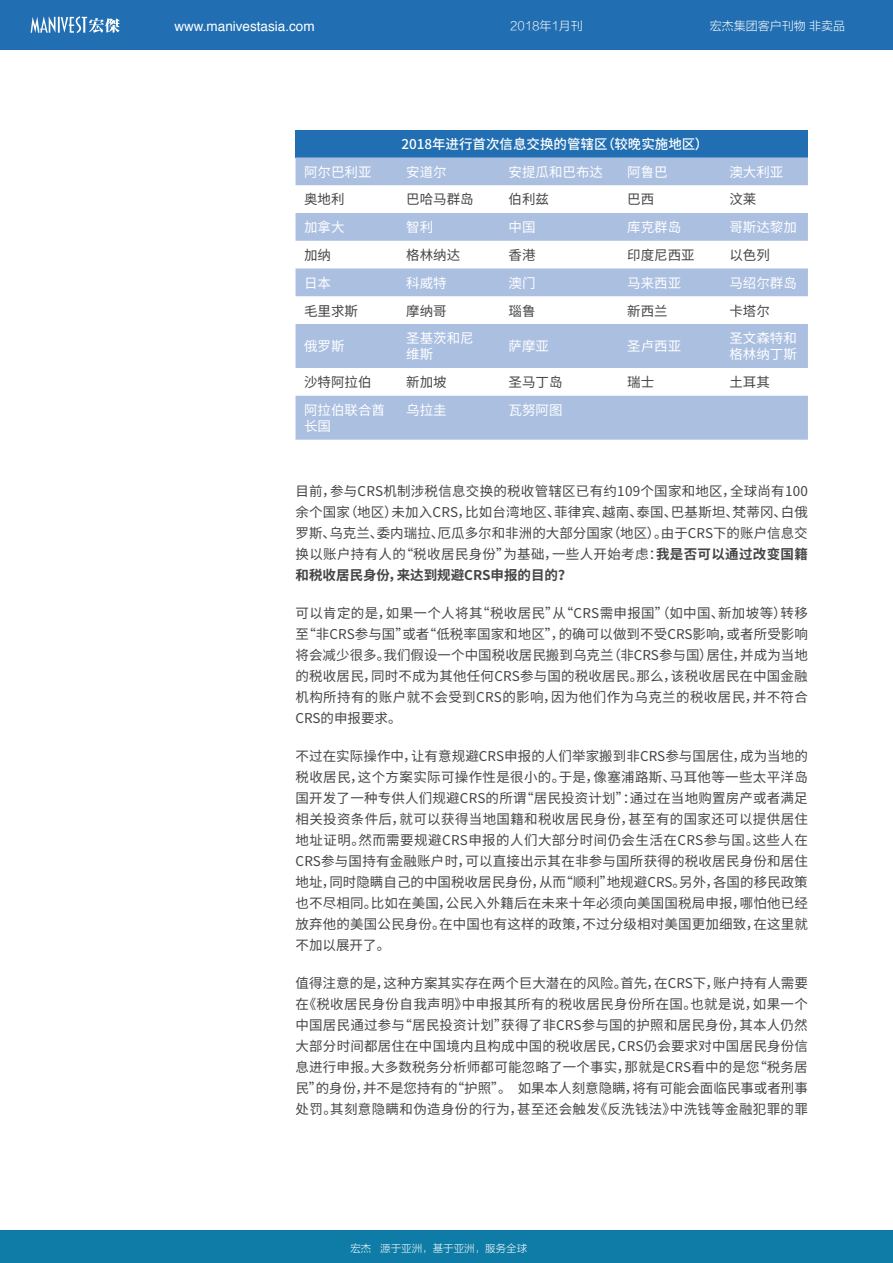
<style>
.page{position:relative;width:893px;height:1263px;background:#fff}
.page>*{position:absolute;margin:0;border:0;box-sizing:border-box;transform-origin:0 0}
.t1{font:13.5px/21px "Noto Sans Hans";letter-spacing:.01em;color:#454547;text-align:justify}
.t2{font:13.5px/16.2px "Noto Sans Hans";color:#fff}
.t3{font:500 13.5px "Noto Sans Hans";color:#fff}
.t4{font:13.5px "Helvetica";color:#fff}
.t5{font:12px "FZLTKHK GBK1 0";color:#fff}
.t6{font:10.5px "FZLTKHK GBK1 0";color:#fff}
.s1{font-weight:700}
</style>
<div class="page">
<div style="left:0;top:0;width:893px;height:50px;background:#216fb2"></div>
<svg style="left:31px;top:16px;width:89px;height:17px"></svg>
<div style="left:0;top:1231px;width:893px;height:32px;background:#0e7ca6"></div>
<div style="left:296px;top:130px;width:512px;height:27px;background:#216fb2"></div>
<svg style="left:296px;top:157px;width:512px;height:283px;fill:#abbfe1"></svg>
<p class="t5" style="left:510px;top:19px;width:74px">2018年1月刊</p>
<p class="t4" style="left:174px;top:16px;width:142px">www.manivestasia.com</p>
<p class="t5" style="left:710px;top:19px;width:137px">宏杰集团客户刊物 非卖品</p>
<p class="t3" style="left:401px;top:136px;width:309px">2018年进行首次信息交换的管辖区（较晚实施地区）</p>
<p class="t2" style="left:304px;top:164px;width:69px">阿尔巴利亚</p>
<p class="t2" style="left:406px;top:164px;width:42px">安道尔</p>
<p class="t2" style="left:509px;top:164px;width:96px">安提瓜和巴布达</p>
<p class="t2" style="left:627px;top:164px;width:42px">阿鲁巴</p>
<p class="t2" style="left:729px;top:164px;width:56px">澳大利亚</p>
<p class="t1" style="left:304px;top:189px;width:42px">奥地利</p>
<p class="t1" style="left:406px;top:189px;width:69px">巴哈马群岛</p>
<p class="t1" style="left:509px;top:189px;width:42px">伯利兹</p>
<p class="t1" style="left:627px;top:189px;width:28px">巴西</p>
<p class="t1" style="left:729px;top:189px;width:28px">汶莱</p>
<p class="t2" style="left:304px;top:219px;width:42px">加拿大</p>
<p class="t2" style="left:406px;top:219px;width:28px">智利</p>
<p class="t2" style="left:509px;top:219px;width:28px">中国</p>
<p class="t2" style="left:627px;top:219px;width:55px">库克群岛</p>
<p class="t2" style="left:729px;top:219px;width:69px">哥斯达黎加</p>
<p class="t1" style="left:304px;top:245px;width:28px">加纳</p>
<p class="t1" style="left:406px;top:245px;width:55px">格林纳达</p>
<p class="t1" style="left:509px;top:245px;width:28px">香港</p>
<p class="t1" style="left:627px;top:245px;width:69px">印度尼西亚</p>
<p class="t1" style="left:729px;top:245px;width:42px">以色列</p>
<p class="t2" style="left:304px;top:275px;width:28px">日本</p>
<p class="t2" style="left:406px;top:275px;width:42px">科威特</p>
<p class="t2" style="left:509px;top:275px;width:28px">澳门</p>
<p class="t2" style="left:627px;top:275px;width:55px">马来西亚</p>
<p class="t2" style="left:729px;top:275px;width:69px">马绍尔群岛</p>
<p class="t1" style="left:304px;top:300px;width:55px">毛里求斯</p>
<p class="t1" style="left:406px;top:300px;width:42px">摩纳哥</p>
<p class="t1" style="left:509px;top:300px;width:28px">瑙鲁</p>
<p class="t1" style="left:627px;top:300px;width:42px">新西兰</p>
<p class="t1" style="left:729px;top:300px;width:42px">卡塔尔</p>
<p class="t2" style="left:304px;top:339px;width:42px">俄罗斯</p>
<p class="t2" style="left:406px;top:330px;width:69px">圣基茨和尼维斯</p>
<p class="t2" style="left:509px;top:339px;width:42px">萨摩亚</p>
<p class="t2" style="left:627px;top:339px;width:55px">圣卢西亚</p>
<p class="t2" style="left:729px;top:330px;width:69px">圣文森特和格林纳丁斯</p>
<p class="t1" style="left:304px;top:372px;width:69px">沙特阿拉伯</p>
<p class="t1" style="left:406px;top:372px;width:42px">新加坡</p>
<p class="t1" style="left:509px;top:372px;width:55px">圣马丁岛</p>
<p class="t1" style="left:627px;top:372px;width:28px">瑞士</p>
<p class="t1" style="left:729px;top:372px;width:42px">土耳其</p>
<p class="t2" style="left:304px;top:402px;width:82px">阿拉伯联合酋长国</p>
<p class="t2" style="left:406px;top:402px;width:42px">乌拉圭</p>
<p class="t2" style="left:509px;top:402px;width:55px">瓦努阿图</p>
<p class="t1" style="left:296px;top:480px;width:514px">目前，参与CRS机制涉税信息交换的税收管辖区已有约109个国家和地区，全球尚有100余个国家（地区）未加入CRS，比如台湾地区、菲律宾、越南、泰国、巴基斯坦、梵蒂冈、白俄罗斯、乌克兰、委内瑞拉、厄瓜多尔和非洲的大部分国家（地区）。由于CRS下的账户信息交换以账户持有人的“税收居民身份”为基础，一些人开始考虑：<span class="s1">我是否可以通过改变国籍和税收居民身份，来达到规避CRS申报的目的？</span></p>
<p class="t1" style="left:296px;top:602px;width:514px">可以肯定的是，如果一个人将其“税收居民”从“CRS需申报国”（如中国、新加坡等）转移至“非CRS参与国”或者“低税率国家和地区”，的确可以做到不受CRS影响，或者所受影响将会减少很多。我们假设一个中国税收居民搬到乌克兰（非CRS参与国）居住，并成为当地的税收居民，同时不成为其他任何CRS参与国的税收居民。那么，该税收居民在中国金融机构所持有的账户就不会受到CRS的影响，因为他们作为乌克兰的税收居民，并不符合CRS的申报要求。</p>
<p class="t1" style="left:296px;top:745px;width:514px">不过在实际操作中，让有意规避CRS申报的人们举家搬到非CRS参与国居住，成为当地的税收居民，这个方案实际可操作性是很小的。于是，像塞浦路斯、马耳他等一些太平洋岛国开发了一种专供人们规避CRS的所谓“居民投资计划”：通过在当地购置房产或者满足相关投资条件后，就可以获得当地国籍和税收居民身份，甚至有的国家还可以提供居住地址证明。然而需要规避CRS申报的人们大部分时间仍会生活在CRS参与国。这些人在CRS参与国持有金融账户时，可以直接出示其在非参与国所获得的税收居民身份和居住地址，同时隐瞒自己的中国税收居民身份，从而“顺利”地规避CRS。另外，各国的移民政策也不尽相同。比如在美国，公民入外籍后在未来十年必须向美国国税局申报，哪怕他已经放弃他的美国公民身份。在中国也有这样的政策，不过分级相对美国更加细致，在这里就不加以展开了。</p>
<p class="t1" style="left:296px;top:972px;width:514px">值得注意的是，这种方案其实存在两个巨大潜在的风险。首先，在CRS下，账户持有人需要在《税收居民身份自我声明》中申报其所有的税收居民身份所在国。也就是说，如果一个中国居民通过参与“居民投资计划”获得了非CRS参与国的护照和居民身份，其本人仍然大部分时间都居住在中国境内且构成中国的税收居民，CRS仍会要求对中国居民身份信息进行申报。大多数税务分析师都可能忽略了一个事实，那就是CRS看中的是您“税务居民”的身份，并不是您持有的“护照”。 如果本人刻意隐瞒，将有可能会面临民事或者刑事处罚。其刻意隐瞒和伪造身份的行为，甚至还会触发《反洗钱法》中洗钱等金融犯罪的罪</p>
<p class="t6" style="left:350px;top:1242px;width:178px">宏杰 源于亚洲，基于亚洲，服务全球</p>
</div>
